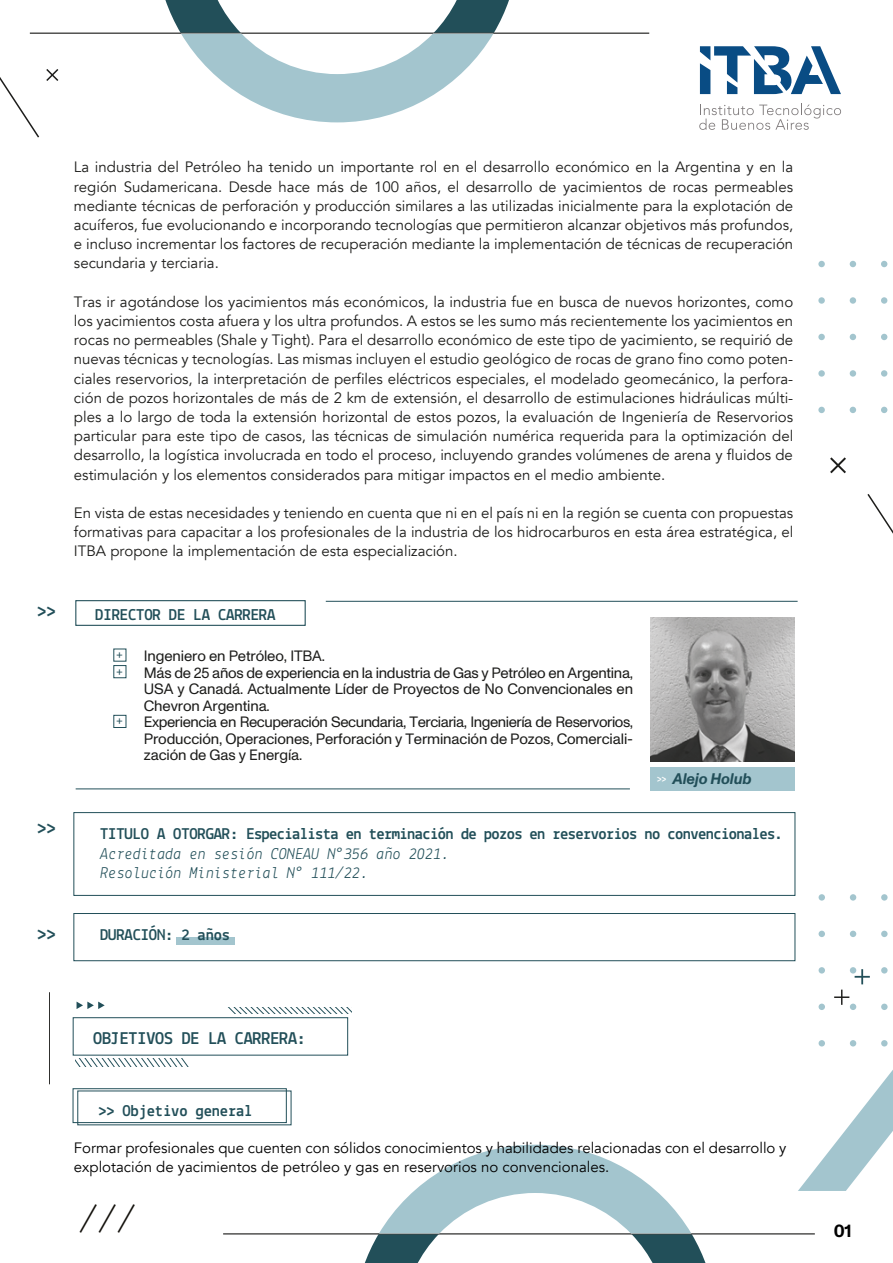
<style>
.page{position:relative;width:893px;height:1263px;background:#fff}
.page>*{position:absolute;margin:0;border:0;box-sizing:border-box;transform-origin:0 0}
.t1{font:38.1px "Lekton";color:#12100b}
.t2{font:700 19.05px "Lekton";color:#224f59}
.t3{font:700 18px "Lekton";letter-spacing:-.01em;color:#224f59}
.t4{font:700 18px "Monument Grotesk";color:#000}
.t5{font:700 16.65px "Lekton";letter-spacing:-.01em;color:#224f59}
.t6{font:700 16.5px "Lekton";letter-spacing:-.035em;color:#224f59}
.t7{font:italic 16.5px/19.8px "Lekton";letter-spacing:-.01em;color:#224f59}
.t8{font:700 16.5px "Lekton";letter-spacing:-.01em;color:#224f59}
.t9{font:italic 700 15.3px "Monument Grotesk";letter-spacing:-.01em;color:#224f59}
.t10{font:15px/19.2px "Avenir";color:#1d1d1b;text-align:justify}
.t11{font:15px/16.5px "Monument Grotesk";letter-spacing:-.01em;color:#1d1d1b}
.t12{font:15px/19.2px "Avenir";color:#000}
.t13{font:12.15px/16.6px "Monument Grotesk";color:#224f59}
</style>
<div class="page">
<div style="left:176px;top:937px;width:59px;height:7px;background:#a3c5ce"></div>
<svg style="left:700px;top:46px;width:141px;height:48px"></svg>
<svg style="left:699px;top:104px;width:142px;height:26px"></svg>
<svg style="left:867px;top:494px;width:26px;height:40px"></svg>
<svg style="left:830px;top:457px;width:16px;height:17px"></svg>
<svg style="left:165px;top:0;width:344px;height:122px"></svg>
<hr style="left:30px;top:33px;width:619px;height:1px;background:#1d1d1b">
<svg style="left:0;top:69px;width:59px;height:69px"></svg>
<div style="left:818px;top:407px;width:7px;height:6px;background:#a3c5ce;border-radius:50%"></div>
<div style="left:818px;top:370px;width:7px;height:7px;background:#a3c5ce;border-radius:50%"></div>
<div style="left:818px;top:334px;width:7px;height:6px;background:#a3c5ce;border-radius:50%"></div>
<svg style="left:850px;top:407px;width:6px;height:6px"></svg>
<div style="left:850px;top:370px;width:6px;height:7px;background:#a3c5ce;border-radius:50%"></div>
<svg style="left:850px;top:334px;width:6px;height:6px"></svg>
<svg style="left:881px;top:407px;width:6px;height:6px"></svg>
<div style="left:881px;top:370px;width:6px;height:7px;background:#a3c5ce;border-radius:50%"></div>
<svg style="left:881px;top:334px;width:6px;height:6px"></svg>
<div style="left:818px;top:297px;width:7px;height:7px;background:#a3c5ce;border-radius:50%"></div>
<div style="left:818px;top:261px;width:7px;height:6px;background:#a3c5ce;border-radius:50%"></div>
<div style="left:850px;top:297px;width:6px;height:7px;background:#a3c5ce;border-radius:50%"></div>
<svg style="left:850px;top:261px;width:6px;height:6px"></svg>
<div style="left:881px;top:297px;width:6px;height:7px;background:#a3c5ce;border-radius:50%"></div>
<svg style="left:881px;top:261px;width:6px;height:6px"></svg>
<svg style="left:798px;top:967px;width:95px;height:224px"></svg>
<div style="left:881px;top:1040px;width:7px;height:6px;background:#a3c5ce;border-radius:50%"></div>
<div style="left:881px;top:1004px;width:7px;height:6px;background:#a3c5ce;border-radius:50%"></div>
<div style="left:881px;top:967px;width:7px;height:6px;background:#a3c5ce;border-radius:50%"></div>
<svg style="left:819px;top:931px;width:6px;height:6px"></svg>
<div style="left:819px;top:894px;width:6px;height:7px;background:#a3c5ce;border-radius:50%"></div>
<svg style="left:850px;top:931px;width:6px;height:6px"></svg>
<div style="left:850px;top:894px;width:6px;height:7px;background:#a3c5ce;border-radius:50%"></div>
<div style="left:881px;top:931px;width:7px;height:6px;background:#a3c5ce;border-radius:50%"></div>
<div style="left:881px;top:894px;width:7px;height:7px;background:#a3c5ce;border-radius:50%"></div>
<div style="left:650px;top:767px;width:145px;height:23px;background:#a3c5ce"></div>
<div style="left:75px;top:600px;width:231px;height:26px;border:1px solid #224f59"></div>
<div style="left:73px;top:812px;width:722px;height:84px;border:1px solid #224f59"></div>
<div style="left:73px;top:913px;width:722px;height:48px;border:1px solid #224f59"></div>
<hr style="left:76px;top:788px;width:554px;height:1px;background:#224f59">
<hr style="left:326px;top:601px;width:472px;height:1px;background:#224f59">
<div style="left:113px;top:665px;width:13px;height:13px;border:1px solid #224f59"></div>
<div style="left:113px;top:715px;width:13px;height:13px;border:1px solid #224f59"></div>
<div style="left:73px;top:1088px;width:214px;height:35px;border:1px solid #224f59"></div>
<div style="left:73px;top:1017px;width:275px;height:38px;border:1px solid #224f59"></div>
<svg style="left:76px;top:1059px;width:113px;height:8px"></svg>
<svg style="left:229px;top:1008px;width:122px;height:5px"></svg>
<svg style="left:77px;top:1001px;width:28px;height:8px"></svg>
<hr style="left:49px;top:992px;width:1px;height:92px;background:#1d1d1b">
<svg style="left:363px;top:1145px;width:344px;height:118px"></svg>
<hr style="left:223px;top:1233px;width:592px;height:1px;background:#1d1d1b">
<img style="left:650px;top:617px;width:145px;height:144px">
<p class="t10" style="left:74px;top:158px;width:721px">La industria del Petróleo ha tenido un importante rol en el desarrollo económico en la Argentina y en la región Sudamericana. Desde hace más de 100 años, el desarrollo de yacimientos de rocas permeables mediante técnicas de perforación y producción similares a las utilizadas inicialmente para la explotación de acuíferos, fue evolucionando e incorporando tecnologías que permitieron alcanzar objetivos más profundos, e incluso incrementar los factores de recuperación mediante la implementación de técnicas de recuperación secundaria y terciaria.</p>
<p class="t10" style="left:74px;top:292px;width:721px">Tras ir agotándose los yacimientos más económicos, la industria fue en busca de nuevos horizontes, como los yacimientos costa afuera y los ultra profundos. A estos se les sumo más recientemente los yacimientos en rocas no permeables (Shale y Tight). Para el desarrollo económico de este tipo de yacimiento, se requirió de nuevas técnicas y tecnologías. Las mismas incluyen el estudio geológico de rocas de grano fino como poten&shy;ciales reservorios, la interpretación de perfiles eléctricos especiales, el modelado geomecánico, la perfora&shy;ción de pozos horizontales de más de 2 km de extensión, el desarrollo de estimulaciones hidráulicas múlti&shy;ples a lo largo de toda la extensión horizontal de estos pozos, la evaluación de Ingeniería de Reservorios particular para este tipo de casos, las técnicas de simulación numérica requerida para la optimización del desarrollo, la logística involucrada en todo el proceso, incluyendo grandes volúmenes de arena y fluidos de estimulación y los elementos considerados para mitigar impactos en el medio ambiente.</p>
<p class="t10" style="left:74px;top:503px;width:721px">En vista de estas necesidades y teniendo en cuenta que ni en el país ni en la región se cuenta con propuestas formativas para capacitar a los profesionales de la industria de los hidrocarburos en esta área estratégica, el ITBA propone la implementación de esta especialización.</p>
<p class="t2" style="left:37px;top:599px;width:20px">&gt;&gt;</p>
<p class="t5" style="left:95px;top:604px;width:182px">DIRECTOR DE LA CARRERA</p>
<p class="t2" style="left:37px;top:816px;width:20px">&gt;&gt;</p>
<p class="t13" style="left:117px;top:646px;width:8px">+ +</p>
<p class="t13" style="left:117px;top:712px;width:8px">+</p>
<p class="t11" style="left:144px;top:647px;width:491px">Ingeniero en Petróleo, ITBA.<br>Más de 25 años de experiencia en la industria de Gas y Petróleo en Argentina, USA y Canadá. Actualmente Líder de Proyectos de No Convencionales en Chevron Argentina.<br>Experiencia en Recuperación Secundaria, Terciaria, Ingeniería de Reservorios, Producción, Operaciones, Perforación y Terminación de Pozos, Comerciali&shy;zación de Gas y Energía.</p>
<p class="t9" style="left:657px;top:768px;width:96px"><sup>&gt;&gt;</sup> Alejo Holub</p>
<p class="t6" style="left:100px;top:823px;width:684px">TITULO A OTORGAR: Especialista en terminación de pozos en reservorios no convencionales.</p>
<p class="t7" style="left:100px;top:842px;width:351px">Acreditada en sesión CONEAU N°356 año 2021.<br>Resolución Ministerial N° 111/22.</p>
<p class="t2" style="left:37px;top:922px;width:20px">&gt;&gt;</p>
<p class="t8" style="left:100px;top:924px;width:132px">DURACIÓN: 2 años</p>
<p class="t3" style="left:93px;top:1027px;width:214px">OBJETIVOS DE LA CARRERA:</p>
<p class="t8" style="left:98px;top:1100px;width:156px">&gt;&gt; Objetivo general</p>
<p class="t12" style="left:74px;top:1139px;width:714px">Formar profesionales que cuenten con sólidos conocimientos y habilidades relacionadas con el desarrollo y explotación de yacimientos de petróleo y gas en reservorios no convencionales.</p>
<h1 class="t1" style="left:79px;top:1196px;width:59px">///</h1>
<p class="t4" style="left:834px;top:1218px;width:19px">01</p>
</div>
